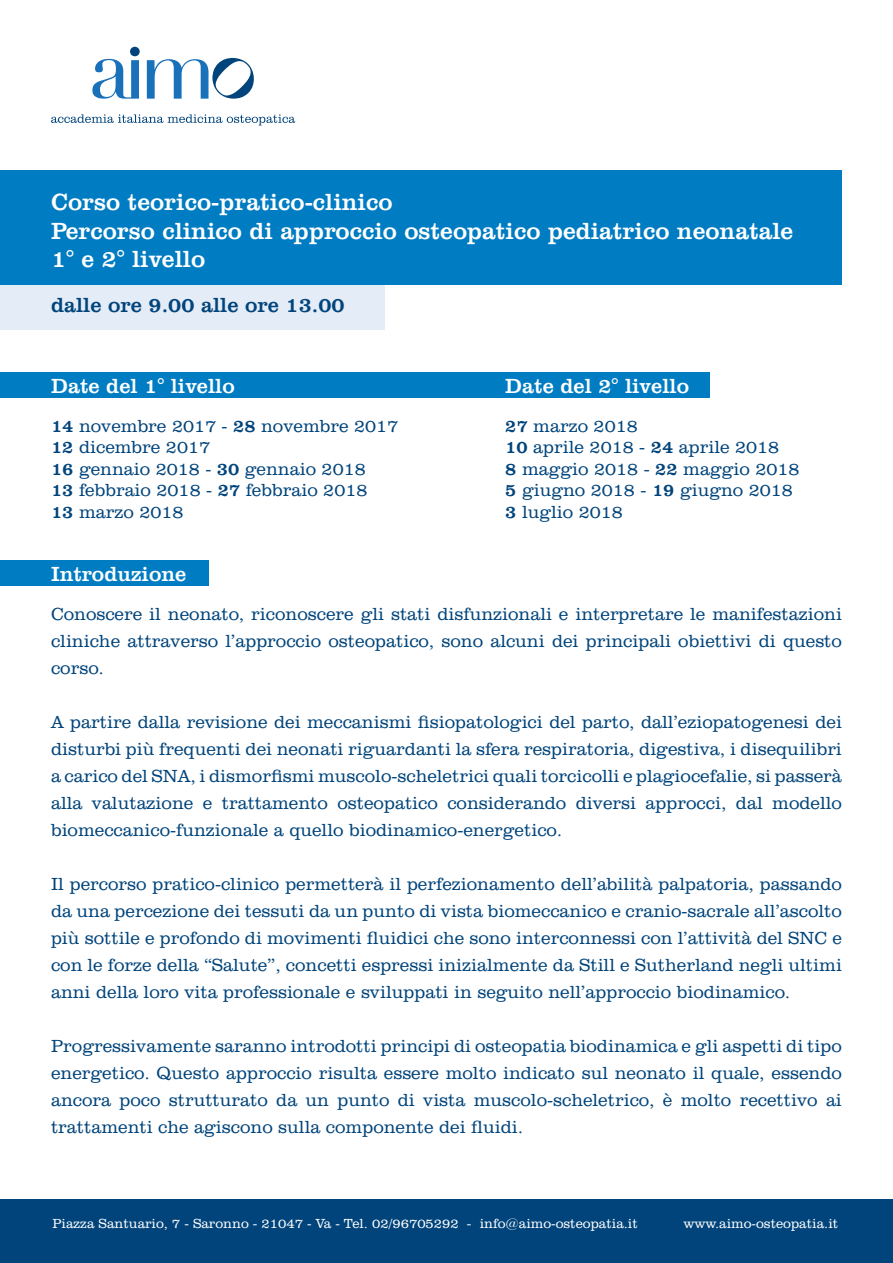
<style>
.page{position:relative;width:893px;height:1263px;background:#fff}
.page>*{position:absolute;margin:0;border:0;box-sizing:border-box;transform-origin:0 0}
.t1{font:24px/28.8px "Clarendon BT";color:#fff}
.t2{font:21px "Clarendon BT";color:#fff}
.t3{font:21px "Clarendon BT";color:#00447b}
.t4{font:300 18px/27px "Clarendon BT";color:#00447b;text-align:justify}
.t5{font:300 13.5px "Clarendon BT";color:#fff}
.s1{font-weight:400}
</style>
<div class="page">
<div style="left:0;top:1199px;width:893px;height:64px;background:#00447b"></div>
<svg style="left:51px;top:114px;width:244px;height:11px"></svg>
<svg style="left:92px;top:47px;width:48px;height:52px"></svg>
<svg style="left:147px;top:58px;width:107px;height:41px"></svg>
<div style="left:0;top:560px;width:208px;height:26px;background:#007cc2"></div>
<div style="left:0;top:372px;width:255px;height:26px;background:#007cc2"></div>
<div style="left:254px;top:372px;width:455px;height:26px;background:#007cc2"></div>
<div style="left:0;top:170px;width:842px;height:115px;background:#007cc2"></div>
<div style="left:0;top:285px;width:385px;height:45px;background:#e4ecf7"></div>
<h1 class="t1" style="left:51px;top:187px;width:744px">Corso teorico-pratico-clinico<br>Percorso clinico di approccio osteopatico pediatrico neonatale<br>1° e 2° livello</h1>
<p class="t3" style="left:51px;top:292px;width:295px">dalle ore 9.00 alle ore 13.00</p>
<p class="t2" style="left:51px;top:373px;width:185px">Date del 1° livello</p>
<p class="t2" style="left:505px;top:373px;width:185px">Date del 2° livello</p>
<p class="t4" style="left:51px;top:414px;width:349px;line-height:21.6px;text-align:left"><span class="s1">14</span> novembre 2017 - <span class="s1">28</span> novembre 2017<br><span class="s1">12</span> dicembre 2017<br><span class="s1">16</span> gennaio 2018 - <span class="s1">30</span> gennaio 2018<br><span class="s1">13</span> febbraio 2018 - <span class="s1">27</span> febbraio 2018<br><span class="s1">13</span> marzo 2018</p>
<p class="t4" style="left:505px;top:414px;width:296px;line-height:21.6px;text-align:left"><span class="s1">27</span> marzo 2018<br><span class="s1">10</span> aprile 2018 - <span class="s1">24</span> aprile 2018<br><span class="s1">8</span> maggio 2018 - <span class="s1">22</span> maggio 2018<br><span class="s1">5</span> giugno 2018 - <span class="s1">19</span> giugno 2018<br><span class="s1">3</span> luglio 2018</p>
<p class="t2" style="left:51px;top:561px;width:137px">Introduzione</p>
<p class="t4" style="left:51px;top:600px;width:792px">Conoscere il neonato, riconoscere gli stati disfunzionali e interpretare le manifestazioni cliniche attraverso l’approccio osteopatico, sono alcuni dei principali obiettivi di questo corso.</p>
<p class="t4" style="left:51px;top:708px;width:792px">A partire dalla revisione dei meccanismi fisiopatologici del parto, dall’eziopatogenesi dei disturbi più frequenti dei neonati riguardanti la sfera respiratoria, digestiva, i disequilibri a carico del SNA, i dismorfismi muscolo-scheletrici quali torcicolli e plagiocefalie, si passerà alla valutazione e trattamento osteopatico considerando diversi approcci, dal modello biomeccanico-funzionale a quello biodinamico-energetico.</p>
<p class="t4" style="left:51px;top:870px;width:792px">Il percorso pratico-clinico permetterà il perfezionamento dell’abilità palpatoria, passando da una percezione dei tessuti da un punto di vista biomeccanico e cranio-sacrale all’ascolto più sottile e profondo di movimenti fluidici che sono interconnessi con l’attività del SNC e con le forze della “Salute”, concetti espressi inizialmente da Still e Sutherland negli ultimi anni della loro vita professionale e sviluppati in seguito nell’approccio biodinamico.</p>
<p class="t4" style="left:51px;top:1032px;width:792px">Progressivamente saranno introdotti principi di osteopatia biodinamica e gli aspetti di tipo energetico. Questo approccio risulta essere molto indicato sul neonato il quale, essendo ancora poco strutturato da un punto di vista muscolo-scheletrico, è molto recettivo ai trattamenti che agiscono sulla componente dei fluidi.</p>
<p class="t5" style="left:52px;top:1215px;width:587px">Piazza Santuario, 7 - Saronno - 21047 - Va - Tel. 02/96705292 - info@aimo-osteopatia.it</p>
<p class="t5" style="left:683px;top:1215px;width:156px">www.aimo-osteopatia.it</p>
</div>
